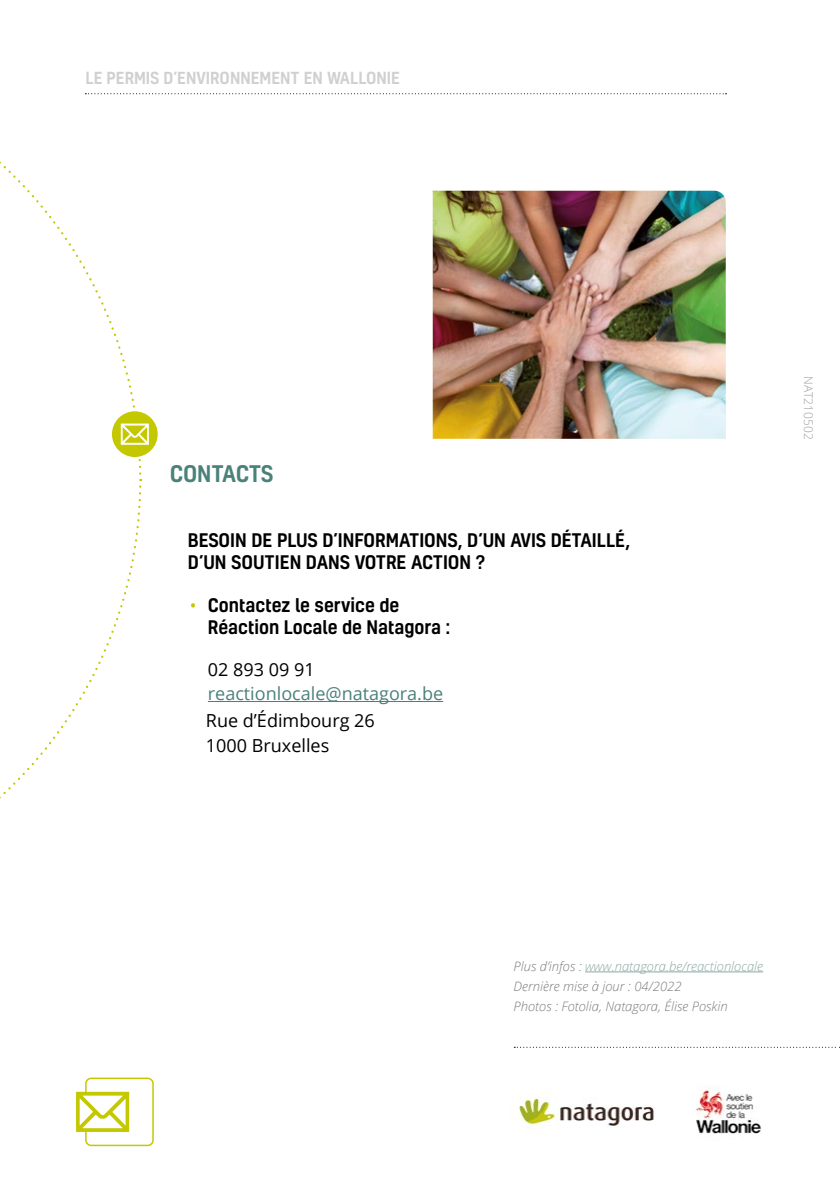
<style>
.page{position:relative;width:840px;height:1191px;background:#fff}
.page>*{position:absolute;margin:0;border:0;box-sizing:border-box;transform-origin:0 0}
.t1{font:500 22px "Kelson";letter-spacing:-.02em;color:#4a8179}
.t2{font:500 18px/21.6px "Kelson";color:#000}
.t3{font:18px/25px "Open Sans";color:#000}
.t4{font:18px "Open Sans";color:#4a8179}
.t5{font:500 16px "Kelson";color:#d0d0d0}
.t6{font:italic 300 13px/20px "Open Sans";color:#7c7b7b}
.t7{font:300 12px "Open Sans";color:#878787}
.s1{font-family:"Open Sans";font-weight:400;color:#c4c800}
.s2{color:#8ba8a2}
</style>
<div class="page">
<hr style="left:584px;top:971px;width:178px;height:1px;background:#8ba8a2">
<div style="left:85px;top:1077px;width:69px;height:69px;border:2px solid #c4c800;border-radius:5px"></div>
<svg style="left:76px;top:1091px;width:53px;height:41px"></svg>
<hr style="left:208px;top:701px;width:235px;height:1px;background:#4a8179">
<svg style="left:0;top:94px;width:142px;height:385px"></svg>
<svg style="left:0;top:485px;width:142px;height:314px"></svg>
<div style="left:112px;top:411px;width:46px;height:46px;background:#c4c800;border-radius:50%"></div>
<svg style="left:121px;top:423px;width:28px;height:22px"></svg>
<svg style="left:85px;top:93px;width:641px;height:1px"></svg>
<svg style="left:514px;top:1046px;width:326px;height:1px"></svg>
<img style="left:432px;top:191px;width:293px;height:248px">
<img style="left:696px;top:1087px;width:65px;height:47px">
<img style="left:519px;top:1097px;width:135px;height:30px">
<p class="t5" style="left:85px;top:67px;width:316px">LE PERMIS D’ENVIRONNEMENT EN WALLONIE</p>
<p class="t1" style="left:170px;top:458px;width:105px">CONTACTS</p>
<p class="t2" style="left:188px;top:529px;width:444px">BESOIN DE PLUS D’INFORMATIONS, D’UN AVIS DÉTAILLÉ,<br>D’UN SOUTIEN DANS VOTRE ACTION ?</p>
<p class="t2" style="left:208px;top:594px;width:244px;text-indent:-18px"><span class="s1">•</span> Contactez le service de<br>Réaction Locale de Natagora :</p>
<p class="t3" style="left:208px;top:656px;width:108px">02 893 09 91</p>
<p class="t4" style="left:208px;top:681px;width:237px">reactionlocale@natagora.be</p>
<p class="t3" style="left:206px;top:707px;width:170px">Rue d’Édimbourg 26<br>1000 Bruxelles</p>
<p class="t7" style="left:816px;top:376px;width:65px;rotate:90deg">NAT210502</p>
<p class="t6" style="left:513px;top:955px;width:251px">Plus d’infos : <span class="s2">www.natagora.be/reactionlocale<br></span>Dernière mise à jour : 04/2022<br>Photos : Fotolia, Natagora, Élise Poskin</p>
</div>
